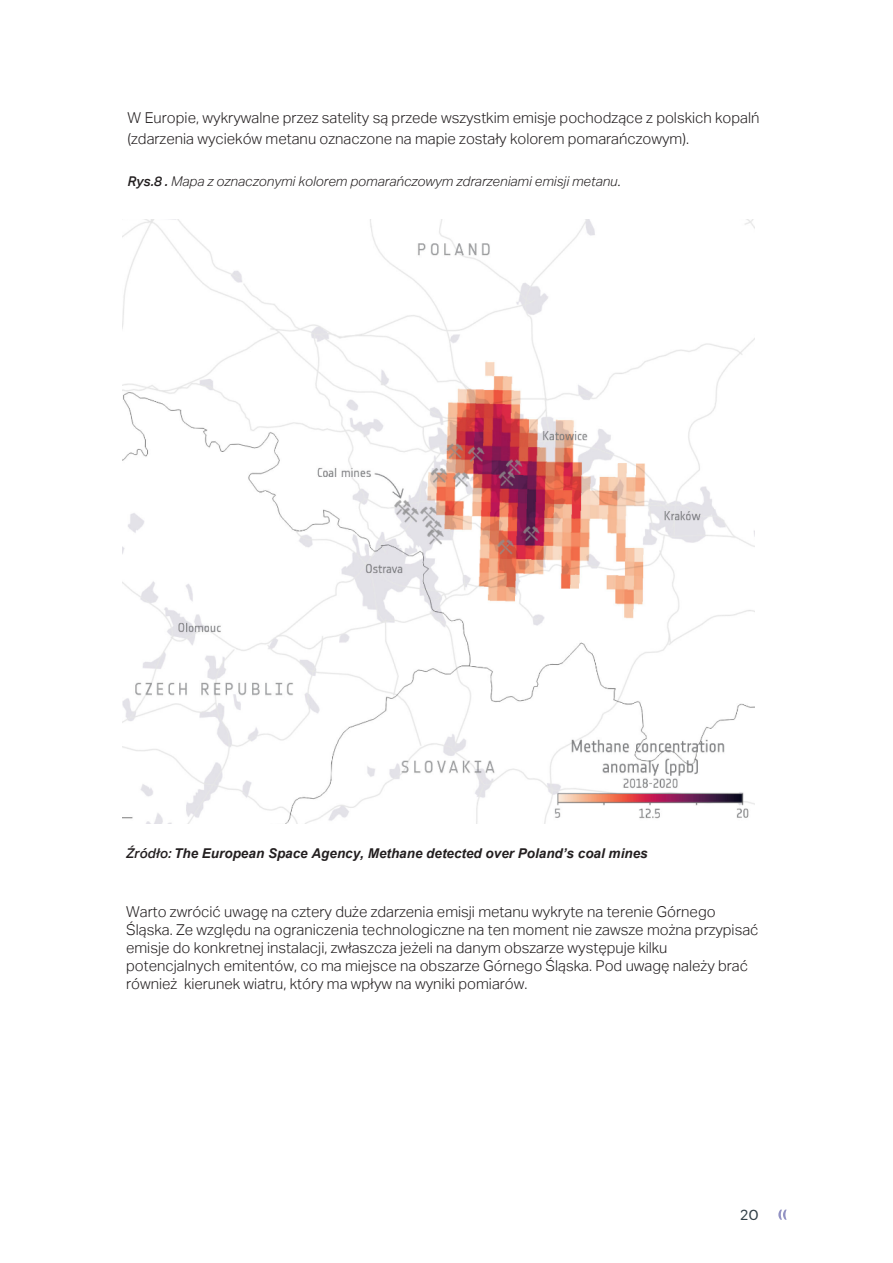
<style>
.page{position:relative;width:893px;height:1263px;background:#fff}
.page>*{position:absolute;margin:0;border:0;box-sizing:border-box;transform-origin:0 0}
._01_BODY_TEXT{font:300 15px/18px "Aktiv Grotesk";color:#231f20}
._01_TEXT_AKAPIT{font:300 15px/21px "Aktiv Grotesk";color:#231f20}
.t1{font:300 15px "Merge";color:#334149}
._01_TEXT_AKAPIT-2{font:italic 300 13.5px "Aktiv Grotesk";color:#231f20}
._01_BODY_TEXT-2{font:italic 700 13.5px "Arial";color:#231f20}
.s1{font-weight:500}
.s2{font-family:"Minion Pro";font-weight:400}
.s3{font-family:"Aktiv Grotesk";font-weight:500}
</style>
<div class="page">
<svg style="left:778px;top:1209px;width:9px;height:11px"></svg>
<img style="left:122px;top:219px;width:633px;height:605px">
<p class="_01_TEXT_AKAPIT" style="left:128px;top:107px;width:633px">W Europie, wykrywalne przez satelity są przede wszystkim emisje pochodzące z polskich kopalń (zdarzenia wycieków metanu oznaczone na mapie zostały kolorem pomarańczowym).</p>
<p class="_01_TEXT_AKAPIT-2" style="left:128px;top:173px;width:495px"><span class="s1">Rys.8 .</span> Mapa z oznaczonymi kolorem pomarańczowym zdrarzeniami emisji metanu<span class="s2">.</span></p>
<p class="_01_BODY_TEXT-2" style="left:126px;top:844px;width:523px"><span class="s3">Źródło:</span> The European Space Agency, Methane detected over Poland’s coal mines</p>
<p class="_01_BODY_TEXT" style="left:126px;top:902px;width:634px">Warto zwrócić uwagę na cztery duże zdarzenia emisji metanu wykryte na terenie Górnego Śląska. Ze względu na ograniczenia technologiczne na ten moment nie zawsze można przypisać emisje do konkretnej instalacji, zwłaszcza jeżeli na danym obszarze występuje kilku potencjalnych emitentów, co ma miejsce na obszarze Górnego Śląska. Pod uwagę należy brać również kierunek wiatru, który ma wpływ na wyniki pomiarów.</p>
<p class="t1" style="left:740px;top:1206px;width:20px">20</p>
</div>
